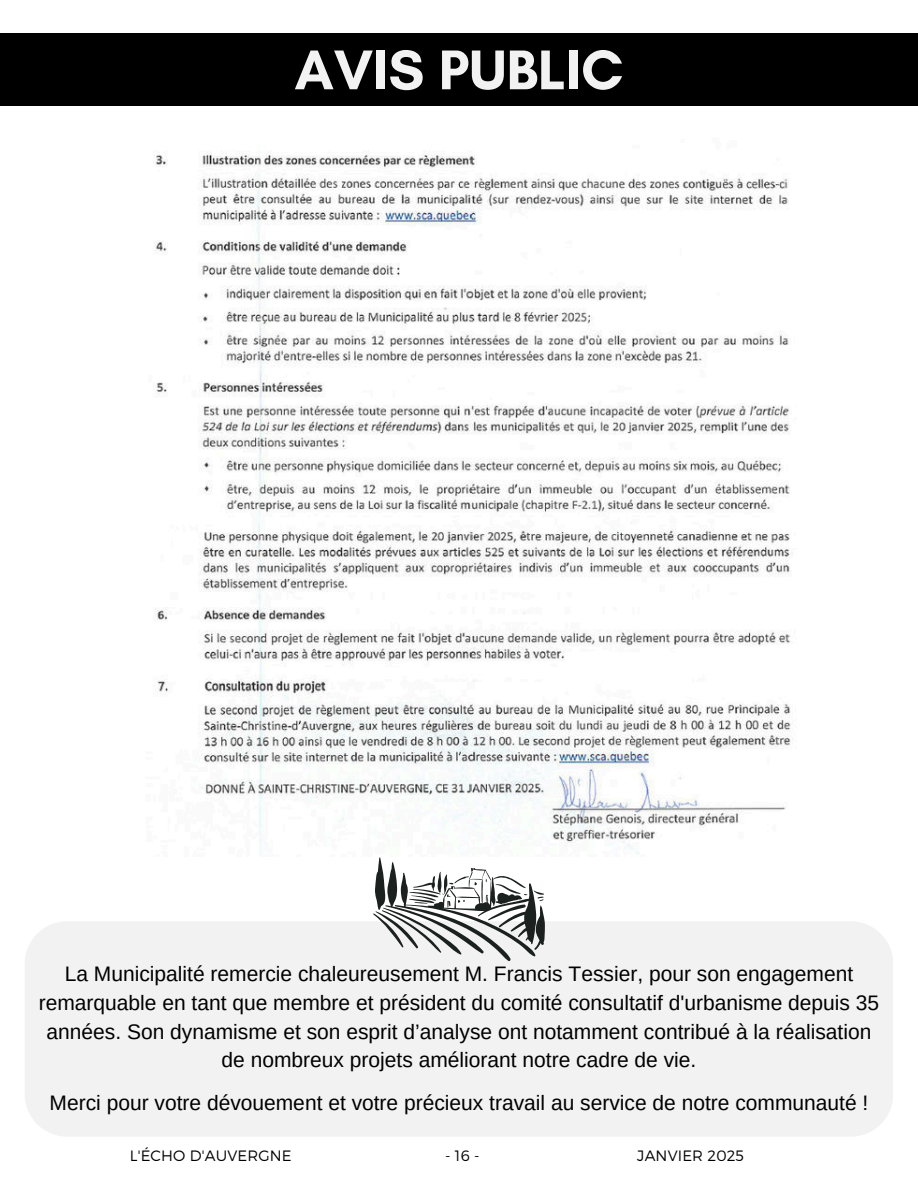
<style>
.page{position:relative;width:918px;height:1188px;background:#fff}
.page>*{position:absolute;margin:0;border:0;box-sizing:border-box;transform-origin:0 0}
.t1{font:700 57px "Glacial Indifference";color:#f2f2f2}
.t2{font:21px/28.8px "Arimo";color:#000;text-align:center}
.t3{font:300 15px "Montserrat";letter-spacing:.01em;color:#000}
</style>
<div class="page">
<div style="left:0;top:33px;width:918px;height:72px;background:#000"></div>
<div style="left:25px;top:922px;width:868px;height:214px;background:#f2f2f2"></div>
<img style="left:153px;top:151px;width:638px;height:706px">
<svg style="left:373px;top:857px;width:172px;height:105px"></svg>
<h1 class="t1" style="left:295px;top:35px;width:330px">AVIS PUBLIC</h1>
<p class="t2" style="left:39px;top:959px;width:842px">La Municipalité remercie chaleureusement M. Francis Tessier, pour son engagement remarquable en tant que membre et président du comité consultatif d'urbanisme depuis 35 années. Son dynamisme et son esprit d’analyse ont notamment contribué à la réalisation de nombreux projets améliorant notre cadre de vie.</p>
<p class="t2" style="left:50px;top:1089px;width:820px">Merci pour votre dévouement et votre précieux travail au service de notre communauté !</p>
<p class="t3" style="left:130px;top:1147px;width:163px">L'ÉCHO D'AUVERGNE</p>
<p class="t3" style="left:445px;top:1147px;width:36px">- 16 -</p>
<p class="t3" style="left:637px;top:1147px;width:108px">JANVIER 2025</p>
</div>
